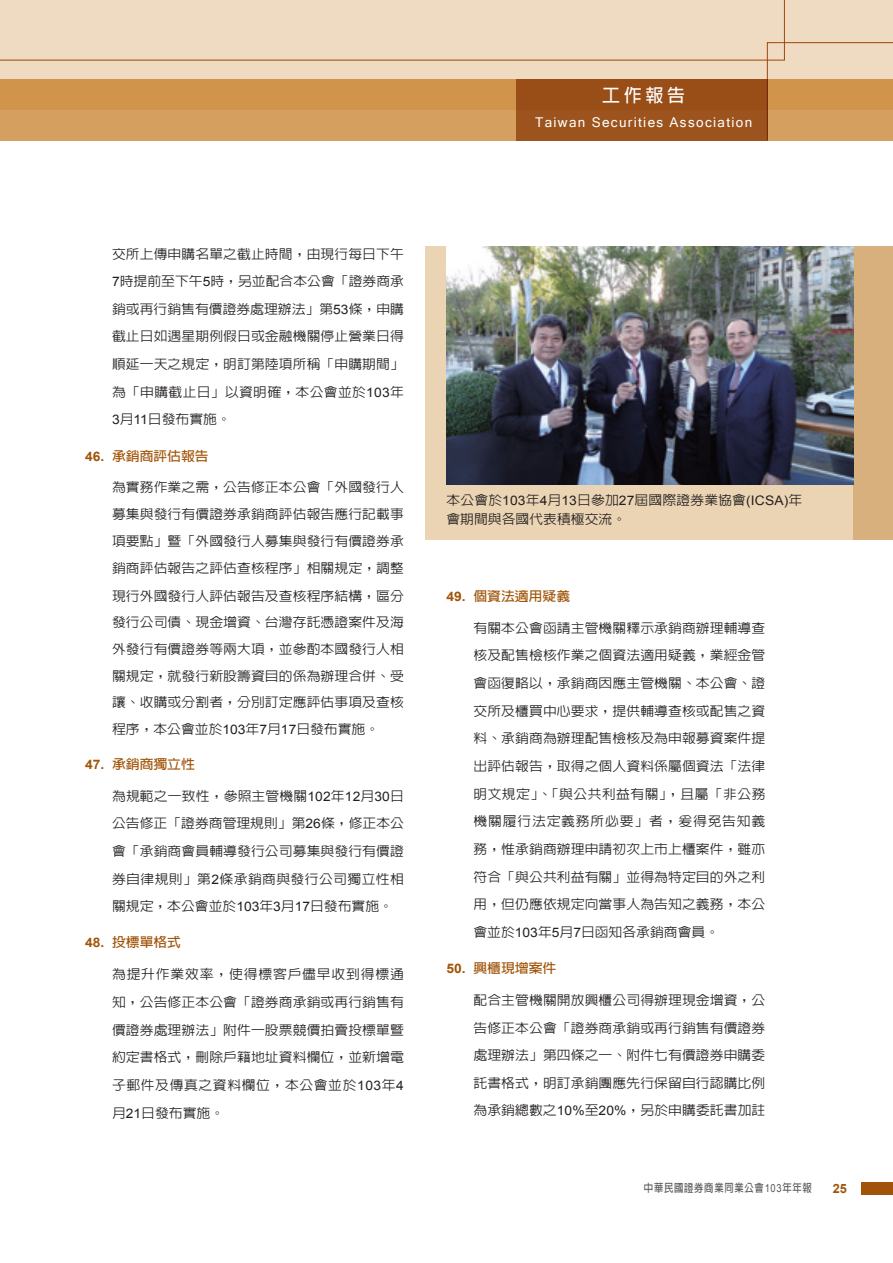
<style>
.page{position:relative;width:893px;height:1263px;background:#fff}
.page>*{position:absolute;margin:0;border:0;box-sizing:border-box;transform-origin:0 0}
.t1{font:700 18px "AR Hei B5";color:#fff}
.t2{font:13.5px "Microsoft Sans Serif";letter-spacing:.1em;color:#fff}
.new內文{font:500 13.2px/27.6px "AR Hei B5";letter-spacing:.005em;color:#231f20;text-align:justify;scale:1.05 1}
._1_粗{font:700 13.2px "AR Hei B5";color:#a15409;scale:1.05 1}
.圖說{font:500 13.2px/19.2px "AR Hei B5";letter-spacing:.01em;color:#231f20;scale:1.05 1}
.t3{font:700 12.75px "Arial";color:#a15409}
.t4{font:700 11.1px "AR Hei B5";letter-spacing:.075em;color:#57585a;scale:.84 1}
.s1{font-family:"Arial";font-weight:400}
.s2{font-family:"Arial"}
</style>
<div class="page">
<div style="left:0;top:79px;width:893px;height:61px;background:#d5a05f"></div>
<svg style="left:0;top:0;width:893px;height:110px;background:#dfb889"></svg>
<div style="left:0;top:0;width:785px;height:60px;background:#efdbc2"></div>
<svg style="left:767px;top:42px;width:126px;height:99px"></svg>
<div style="left:516px;top:79px;width:251px;height:61px;background:#994e17"></div>
<div style="left:861px;top:1182px;width:32px;height:12px;background:#a15409"></div>
<div style="left:425px;top:247px;width:468px;height:293px;background:#ebd4b3"></div>
<div style="left:853px;top:247px;width:40px;height:293px;background:#d8b07d"></div>
<img style="left:446px;top:247px;width:407px;height:237px">
<h1 class="t1" style="left:602px;top:86px;width:84px">工作報告</h1>
<p class="t2" style="left:535px;top:115px;width:219px">Taiwan Securities Association</p>
<p class="new內文" style="left:112px;top:240px;width:280px">交所上傳申購名單之截止時間，由現行每日下午<span class="s1">7</span>時提前至下午<span class="s1">5</span>時，另並配合本公會「證券商承銷或再行銷售有價證券處理辦法」第<span class="s1">53</span>條，申購截止日如遇星期例假日或金融機關停止營業日得順延一天之規定，明訂第陸項所稱「申購期間」為「申購截止日」以資明確，本公會並於<span class="s1">103</span>年<span class="s1">3</span>月<span class="s1">11</span>日發布實施。</p>
<p class="_1_粗" style="left:85px;top:449px;width:119px"><span class="s2">46.</span> 承銷商評估報告</p>
<p class="new內文" style="left:112px;top:474px;width:279px;line-height:26.8px">為實務作業之需，公告修正本公會「外國發行人募集與發行有價證券承銷商評估報告應行記載事項要點」暨「外國發行人募集與發行有價證券承銷商評估報告之評估查核程序」相關規定，調整現行外國發行人評估報告及查核程序結構，區分發行公司債、現金增資、台灣存託憑證案件及海外發行有價證券等兩大項，並參酌本國發行人相關規定，就發行新股籌資目的係為辦理合併、受讓、收購或分割者，分別訂定應評估事項及查核程序，本公會並於<span class="s1">103</span>年<span class="s1">7</span>月<span class="s1">17</span>日發布實施。</p>
<p class="_1_粗" style="left:85px;top:757px;width:106px"><span class="s2">47.</span> 承銷商獨立性</p>
<p class="new內文" style="left:112px;top:782px;width:280px">為規範之一致性，參照主管機關<span class="s1">102</span>年<span class="s1">12</span>月<span class="s1">30</span>日公告修正「證券商管理規則」第<span class="s1">26</span>條，修正本公會「承銷商會員輔導發行公司募集與發行有價證券自律規則」第<span class="s1">2</span>條承銷商與發行公司獨立性相關規定，本公會並於<span class="s1">103</span>年<span class="s1">3</span>月<span class="s1">17</span>日發布實施。</p>
<p class="_1_粗" style="left:85px;top:936px;width:93px"><span class="s2">48.</span> 投標單格式</p>
<p class="new內文" style="left:112px;top:960px;width:279px">為提升作業效率，使得標客戶儘早收到得標通知，公告修正本公會「證券商承銷或再行銷售有價證券處理辦法」附件一股票競價拍賣投標單暨約定書格式，刪除戶籍地址資料欄位，並新增電子郵件及傳真之資料欄位，本公會並於<span class="s1">103</span>年<span class="s1">4</span>月<span class="s1">21</span>日發布實施。</p>
<p class="圖說" style="left:446px;top:491px;width:340px">本公會於<span class="s1">103</span>年<span class="s1">4</span>月<span class="s1">13</span>日參加<span class="s1">27</span>屆國際證券業協會<span class="s1">(ICSA)</span>年會期間與各國代表積極交流。</p>
<p class="_1_粗" style="left:446px;top:589px;width:119px"><span class="s2">49.</span> 個資法適用疑義</p>
<p class="new內文" style="left:473px;top:614px;width:280px">有關本公會函請主管機關釋示承銷商辦理輔導查核及配售檢核作業之個資法適用疑義，業經金管會函復略以，承銷商因應主管機關、本公會、證交所及櫃買中心要求，提供輔導查核或配售之資料、承銷商為辦理配售檢核及為申報募資案件提出評估報告，取得之個人資料係屬個資法「法律明文規定」、「與公共利益有關」，且屬「非公務機關履行法定義務所必要」者，爰得免告知義務，惟承銷商辦理申請初次上市上櫃案件，雖亦符合「與公共利益有關」並得為特定目的外之利用，但仍應依規定向當事人為告知之義務，本公會並於<span class="s1">103</span>年<span class="s1">5</span>月<span class="s1">7</span>日函知各承銷商會員。</p>
<p class="_1_粗" style="left:446px;top:961px;width:106px"><span class="s2">50.</span> 興櫃現增案件</p>
<p class="new內文" style="left:473px;top:986px;width:280px">配合主管機關開放興櫃公司得辦理現金增資，公告修正本公會「證券商承銷或再行銷售有價證券處理辦法」第四條之一、附件七有價證券申購委託書格式，明訂承銷團應先行保留自行認購比例為承銷總數之<span class="s1">10%</span>至<span class="s1">20%</span>，另於申購委託書加註</p>
<p class="t4" style="left:644px;top:1182px;width:201px">中華民國證券商業同業公會<span class="s1">103</span>年年報</p>
<p class="t3" style="left:833px;top:1180px;width:16px">25</p>
</div>
